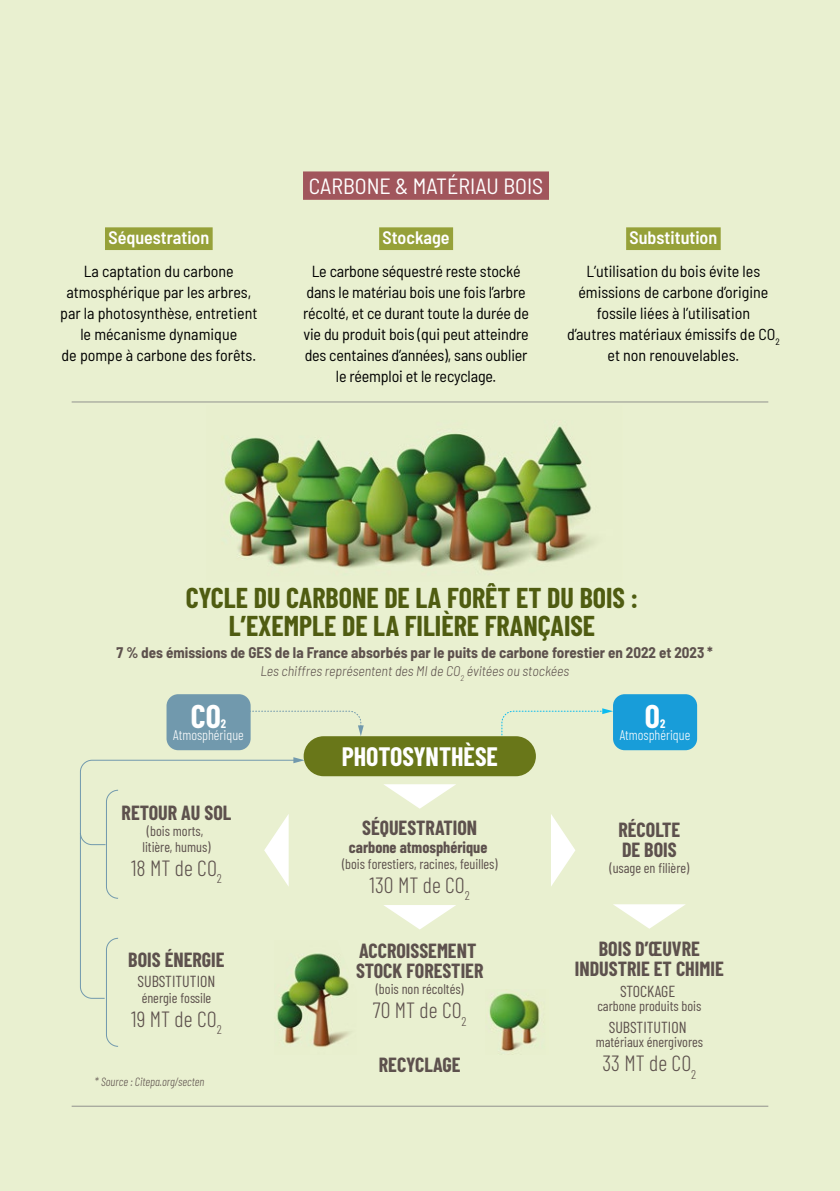
<style>
.page{position:relative;width:840px;height:1191px;background:#fff}
.page>*{position:absolute;margin:0;border:0;box-sizing:border-box;transform-origin:0 0}
.t1{font:700 32px "Barlow Condensed";color:#fff}
.t2{font:700 28px/28px "Barlow Condensed";color:#4f5c11;text-align:center}
.t3{font:700 26px "Barlow Condensed";color:#fff}
.t4{font:300 22px "Barlow Condensed";color:#5d514d}
.t5{font:semi-condensed 22px "Barlow";color:#fff}
.t6{font:700 20px/20px "Barlow Condensed";color:#5d514d}
.t7{font:600 semi-condensed 18px "Barlow";color:#fff}
.t8{font:semi-condensed 16px/21px "Barlow";letter-spacing:-.005em;color:#000;text-align:center}
.t9{font:16px "Barlow Condensed";color:#5d514d}
.t10{font:700 16px "Barlow Condensed";color:#5d514d}
.t11{font:700 semi-condensed 15px "Barlow";color:#5d514d}
.t12{font:14px/16px "Barlow Condensed";color:#5d514d;text-align:center}
.t13{font:italic 300 semi-condensed 14px "Barlow";color:#5d514d}
.t14{font:300 14px "Barlow Condensed";color:#fff}
.t15{font:italic 300 12px "Barlow Condensed";color:#5d514d}
.t16{font:700 12px "Barlow Condensed";color:#fff}
</style>
<div class="page">
<div style="left:0;top:0;width:839px;height:1191px;background:#e9f0d0"></div>
<div style="left:612px;top:694px;width:84px;height:56px;background:#189dd9;border-radius:12px"></div>
<div style="left:166px;top:694px;width:84px;height:56px;background:#7199ad;border-radius:12px"></div>
<svg style="left:80px;top:759px;width:214px;height:240px"></svg>
<svg style="left:293px;top:757px;width:11px;height:6px"></svg>
<svg style="left:106px;top:937px;width:13px;height:110px"></svg>
<div style="left:303px;top:736px;width:232px;height:40px;background:#697719;border-radius:20px"></div>
<svg style="left:384px;top:784px;width:72px;height:24px"></svg>
<svg style="left:384px;top:905px;width:72px;height:24px"></svg>
<svg style="left:613px;top:904px;width:72px;height:24px"></svg>
<svg style="left:551px;top:814px;width:24px;height:72px"></svg>
<svg style="left:264px;top:814px;width:24px;height:72px"></svg>
<svg style="left:80px;top:789px;width:39px;height:110px"></svg>
<svg style="left:250px;top:710px;width:113px;height:26px"></svg>
<svg style="left:500px;top:708px;width:112px;height:29px"></svg>
<div style="left:105px;top:227px;width:107px;height:23px;background:#96a139"></div>
<div style="left:379px;top:227px;width:74px;height:23px;background:#96a139"></div>
<div style="left:625px;top:227px;width:95px;height:23px;background:#96a139"></div>
<div style="left:303px;top:171px;width:245px;height:29px;background:#a1565c"></div>
<hr style="left:72px;top:1105px;width:695px;height:1px;background:#878786">
<hr style="left:72px;top:401px;width:695px;height:1px;background:#878786">
<img style="left:224px;top:426px;width:370px;height:145px">
<img style="left:489px;top:993px;width:51px;height:58px">
<img style="left:274px;top:940px;width:75px;height:107px">
<p class="t7" style="left:108px;top:231px;width:102px">Séquestration</p>
<p class="t8" style="left:60px;top:262px;width:199px">La captation du carbone atmosphérique par les arbres, par la photosynthèse, entretient le mécanisme dynamique<br>de pompe à carbone des forêts.</p>
<h3 class="t5" style="left:308px;top:177px;width:236px">CARBONE &amp; MATÉRIAU BOIS</h3>
<p class="t7" style="left:382px;top:231px;width:69px">Stockage</p>
<p class="t8" style="left:303px;top:262px;width:227px">Le carbone séquestré reste stocké dans le matériau bois une fois l’arbre récolté, et ce durant toute la durée de vie du produit bois (qui peut atteindre des centaines d’années), sans oublier le réemploi et le recyclage.</p>
<p class="t7" style="left:629px;top:231px;width:89px">Substitution</p>
<p class="t8" style="left:566px;top:262px;width:214px">L’utilisation du bois évite les émissions de carbone d’origine fossile liées à l’utilisation<br>d’autres matériaux émissifs de CO<sub>2 </sub>et non renouvelables.</p>
<h2 class="t2" style="left:185px;top:586px;width:454px">CYCLE DU CARBONE DE LA FORÊT ET DU BOIS :<br>L’EXEMPLE DE LA FILIÈRE FRANÇAISE</h2>
<p class="t11" style="left:116px;top:647px;width:597px">7 % des émissions de GES de la France absorbés par le puits de carbone forestier en 2022 et 2023 *</p>
<h1 class="t1" style="left:191px;top:704px;width:31px">CO</h1>
<p class="t16" style="left:221px;top:719px;width:7px">2</p>
<p class="t14" style="left:173px;top:730px;width:72px">Atmosphérique</p>
<p class="t6" style="left:121px;top:804px;width:111px">RETOUR AU SOL</p>
<p class="t12" style="left:142px;top:824px;width:69px">(bois morts, litière, humus)</p>
<h3 class="t4" style="left:131px;top:860px;width:92px">18 MT de CO<sub>2</sub></h3>
<p class="t6" style="left:128px;top:951px;width:98px">BOIS ÉNERGIE</p>
<p class="t9" style="left:137px;top:974px;width:79px">SUBSTITUTION</p>
<p class="t12" style="left:142px;top:991px;width:71px">énergie fossile</p>
<h3 class="t4" style="left:131px;top:1011px;width:92px">19 MT de CO<sub>2</sub></h3>
<p class="t15" style="left:95px;top:1077px;width:111px">* Source : Citepa.org/secten</p>
<p class="t13" style="left:260px;top:666px;width:310px">Les chiffres représentent des MI de CO<sub>2</sub> évitées ou stockées</p>
<h3 class="t3" style="left:341px;top:747px;width:158px">PHOTOSYNTHÈSE</h3>
<p class="t6" style="left:362px;top:819px;width:116px">SÉQUESTRATION</p>
<p class="t10" style="left:349px;top:841px;width:140px">carbone atmosphérique</p>
<p class="t12" style="left:342px;top:857px;width:157px">(bois forestiers, racines, feuilles)</p>
<h3 class="t4" style="left:369px;top:877px;width:102px">130 MT de CO<sub>2</sub></h3>
<h1 class="t1" style="left:644px;top:704px;width:17px">O</h1>
<p class="t16" style="left:659px;top:719px;width:7px">2</p>
<p class="t14" style="left:619px;top:730px;width:72px">Atmosphérique</p>
<p class="t6" style="left:618px;top:821px;width:63px">RÉCOLTE<br>DE BOIS</p>
<p class="t12" style="left:609px;top:858px;width:81px">(usage en filière)</p>
<p class="t6" style="left:356px;top:942px;width:129px">ACCROISSEMENT<br>STOCK FORESTIER</p>
<p class="t12" style="left:375px;top:982px;width:89px">(bois non récoltés)</p>
<h3 class="t4" style="left:372px;top:1002px;width:95px">70 MT de CO<sub>2</sub></h3>
<p class="t6" style="left:378px;top:1056px;width:83px">RECYCLAGE</p>
<p class="t6" style="left:574px;top:940px;width:150px;text-align:center">BOIS D’ŒUVRE<br>INDUSTRIE ET CHIMIE</p>
<p class="t9" style="left:619px;top:985px;width:57px">STOCKAGE</p>
<p class="t12" style="left:597px;top:999px;width:105px">carbone produits bois</p>
<p class="t9" style="left:608px;top:1021px;width:79px">SUBSTITUTION</p>
<p class="t12" style="left:595px;top:1035px;width:109px">matériaux énergivores</p>
<h3 class="t4" style="left:602px;top:1055px;width:95px">33 MT de CO<sub>2</sub></h3>
</div>
